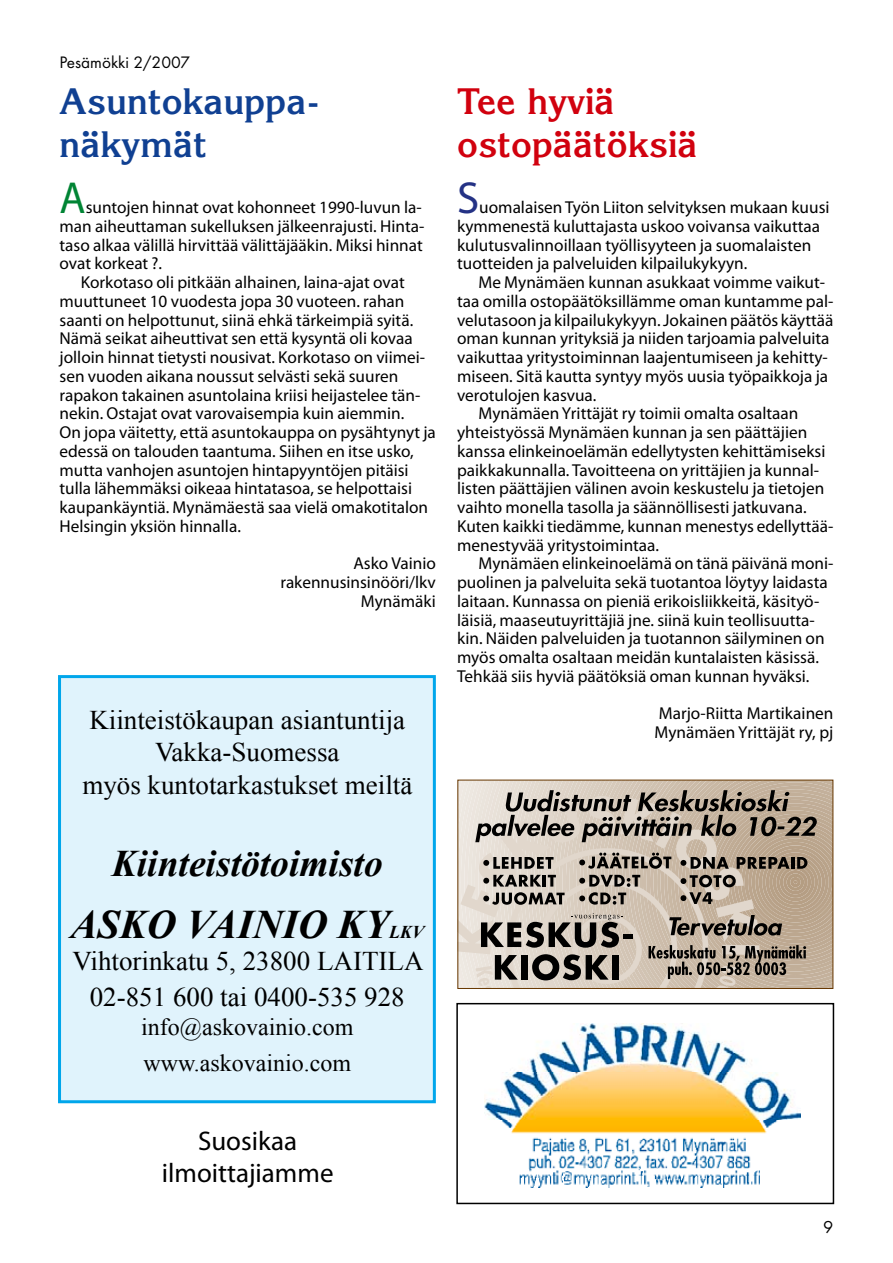
<style>
.page{position:relative;width:893px;height:1263px;background:#fff}
.page>*{position:absolute;margin:0;border:0;box-sizing:border-box;transform-origin:0 0}
.t1{font:45px "Myriad Pro";color:#243285}
.t2{font:45px "Myriad Pro";color:#008434;scale:.95 1}
.t3{font:italic 700 40.5px "Times New Roman";color:#000}
.t4{font:italic 700 37.5px "Times New Roman";color:#000}
.t5{font:700 36px/43.2px "Korinna";color:#d1010e}
.t6{font:700 36px/43.2px "Korinna";color:#104092}
.t7{font:27px/32.4px "Times New Roman";color:#000;text-align:center}
.t8{font:27px/32.4px "Myriad Pro";color:#000;text-align:center}
.t9{font:24px/36px "Times New Roman";color:#000}
.t10{font:italic 700 18px "Times New Roman";color:#000}
.t11{font:17.25px/18.8px "Myriad Pro";color:#000}
.t12{font:17.25px "Futura T";color:#000}
</style>
<div class="page">
<div style="left:456px;top:1003px;width:378px;height:201px;border:2px solid #000"></div>
<svg style="left:458px;top:780px;width:375px;height:208px;background:#aa9f92"></svg>
<div style="left:60px;top:677px;width:374px;height:425px;background:#e0f3fc"></div>
<div style="left:58px;top:675px;width:378px;height:428px;border:3px solid #00a6eb"></div>
<img style="left:485px;top:1023px;width:316px;height:164px">
<p class="t12" style="left:60px;top:52px;width:132px">Pesämökki 2/2007</p>
<h3 class="t6" style="left:60px;top:79px;width:262px">Asuntokauppa&shy;näkymät</h3>
<h1 class="t2" style="left:60px;top:170px;width:29px">A</h1>
<p class="t11" style="left:60px;top:198px;width:366px;text-indent:26px">suntojen hinnat ovat kohonneet 1990-luvun la&shy;man aiheuttaman sukelluksen jälkeenrajusti. Hinta&shy;taso alkaa välillä hirvittää välittäjääkin. Miksi hinnat ovat korkeat ?.</p>
<p class="t11" style="left:60px;top:273px;width:378px;text-indent:21px">Korkotaso oli pitkään alhainen, laina-ajat ovat muuttuneet 10 vuodesta jopa 30 vuoteen. rahan saanti on helpottunut, siinä ehkä tärkeimpiä syitä.<br>Nämä seikat aiheuttivat sen että kysyntä oli kovaa jolloin hinnat tietysti nousivat. Korkotaso on viimei&shy;sen vuoden aikana noussut selvästi sekä suuren rapakon takainen asuntolaina kriisi heijastelee tän&shy;nekin. Ostajat ovat varovaisempia kuin aiemmin.<br>On jopa väitetty, että asuntokauppa on pysähtynyt ja edessä on talouden taantuma. Siihen en itse usko, mutta vanhojen asuntojen hintapyyntöjen pitäisi tulla lähemmäksi oikeaa hintatasoa, se helpottaisi kaupankäyntiä. Mynämäestä saa vielä omakotitalon Helsingin yksiön hinnalla.</p>
<p class="t11" style="left:280px;top:554px;width:157px;text-align:right">Asko Vainio rakennusinsinööri/lkv<br>Mynämäki</p>
<h3 class="t7" style="left:82px;top:703px;width:331px">Kiinteistökaupan asiantuntija<br>Vakka-Suomessa<br>myös kuntotarkastukset meiltä</h3>
<h3 class="t4" style="left:112px;top:842px;width:272px">Kiinteistötoimisto</h3>
<h2 class="t3" style="left:70px;top:900px;width:320px">ASKO VAINIO KY</h2>
<p class="t10" style="left:389px;top:921px;width:37px">LKV</p>
<h3 class="t7" style="left:73px;top:942px;width:352px;line-height:36px">Vihtorinkatu 5, 23800 LAITILA<br>02-851 600 tai 0400-535 928</h3>
<h3 class="t9" style="left:141px;top:1008px;width:214px">info@askovainio.com www.askovainio.com</h3>
<h3 class="t5" style="left:457px;top:79px;width:242px">Tee hyviä ostopäätöksiä</h3>
<h1 class="t1" style="left:457px;top:170px;width:24px">S</h1>
<p class="t11" style="left:457px;top:198px;width:374px;text-indent:22px">uomalaisen Työn Liiton selvityksen mukaan kuusi kymmenestä kuluttajasta uskoo voivansa vaikuttaa kulutusvalinnoillaan työllisyyteen ja suomalaisten tuotteiden ja palveluiden kilpailukykyyn.</p>
<p class="t11" style="left:478px;top:273px;width:348px">Me Mynämäen kunnan asukkaat voimme vaikut-</p>
<p class="t11" style="left:457px;top:291px;width:378px">taa omilla ostopäätöksillämme oman kuntamme pal-</p>
<p class="t11" style="left:457px;top:310px;width:378px">velutasoon ja kilpailukykyyn. Jokainen päätös käyttää</p>
<p class="t11" style="left:457px;top:329px;width:374px">oman kunnan yrityksiä ja niiden tarjoamia palveluita</p>
<p class="t11" style="left:457px;top:348px;width:372px">vaikuttaa yritystoiminnan laajentumiseen ja kehitty-</p>
<p class="t11" style="left:457px;top:366px;width:373px">miseen. Sitä kautta syntyy myös uusia työpaikkoja ja</p>
<p class="t11" style="left:457px;top:385px;width:141px">verotulojen kasvua.</p>
<p class="t11" style="left:478px;top:404px;width:321px">Mynämäen Yrittäjät ry toimii omalta osaltaan</p>
<p class="t11" style="left:457px;top:423px;width:352px">yhteistyössä Mynämäen kunnan ja sen päättäjien</p>
<p class="t11" style="left:457px;top:441px;width:370px">kanssa elinkeinoelämän edellytysten kehittämiseksi</p>
<p class="t11" style="left:457px;top:460px;width:364px">paikkakunnalla. Tavoitteena on yrittäjien ja kunnal-</p>
<p class="t11" style="left:457px;top:479px;width:369px">listen päättäjien välinen avoin keskustelu ja tietojen</p>
<p class="t11" style="left:457px;top:498px;width:351px">vaihto monella tasolla ja säännöllisesti jatkuvana.</p>
<p class="t11" style="left:457px;top:516px;width:378px">Kuten kaikki tiedämme, kunnan menestys edellyttää-</p>
<p class="t11" style="left:457px;top:535px;width:203px">menestyvää yritystoimintaa.</p>
<p class="t11" style="left:478px;top:554px;width:357px">Mynämäen elinkeinoelämä on tänä päivänä moni-</p>
<p class="t11" style="left:457px;top:573px;width:372px">puolinen ja palveluita sekä tuotantoa löytyy laidasta</p>
<p class="t11" style="left:457px;top:591px;width:364px">laitaan. Kunnassa on pieniä erikoisliikkeitä, käsityö-</p>
<p class="t11" style="left:457px;top:610px;width:359px">läisiä, maaseutuyrittäjiä jne. siinä kuin teollisuutta-</p>
<p class="t11" style="left:457px;top:629px;width:369px">kin. Näiden palveluiden ja tuotannon säilyminen on</p>
<p class="t11" style="left:457px;top:648px;width:363px">myös omalta osaltaan meidän kuntalaisten käsissä.</p>
<p class="t11" style="left:457px;top:666px;width:354px">Tehkää siis hyviä päätöksiä oman kunnan hyväksi.</p>
<p class="t11" style="left:654px;top:704px;width:180px">Marjo-Riitta Martikainen<br>Mynämäen Yrittäjät ry, pj</p>
<h3 class="t8" style="left:162px;top:1124px;width:173px">Suosikaa ilmoittajiamme</h3>
</div>
